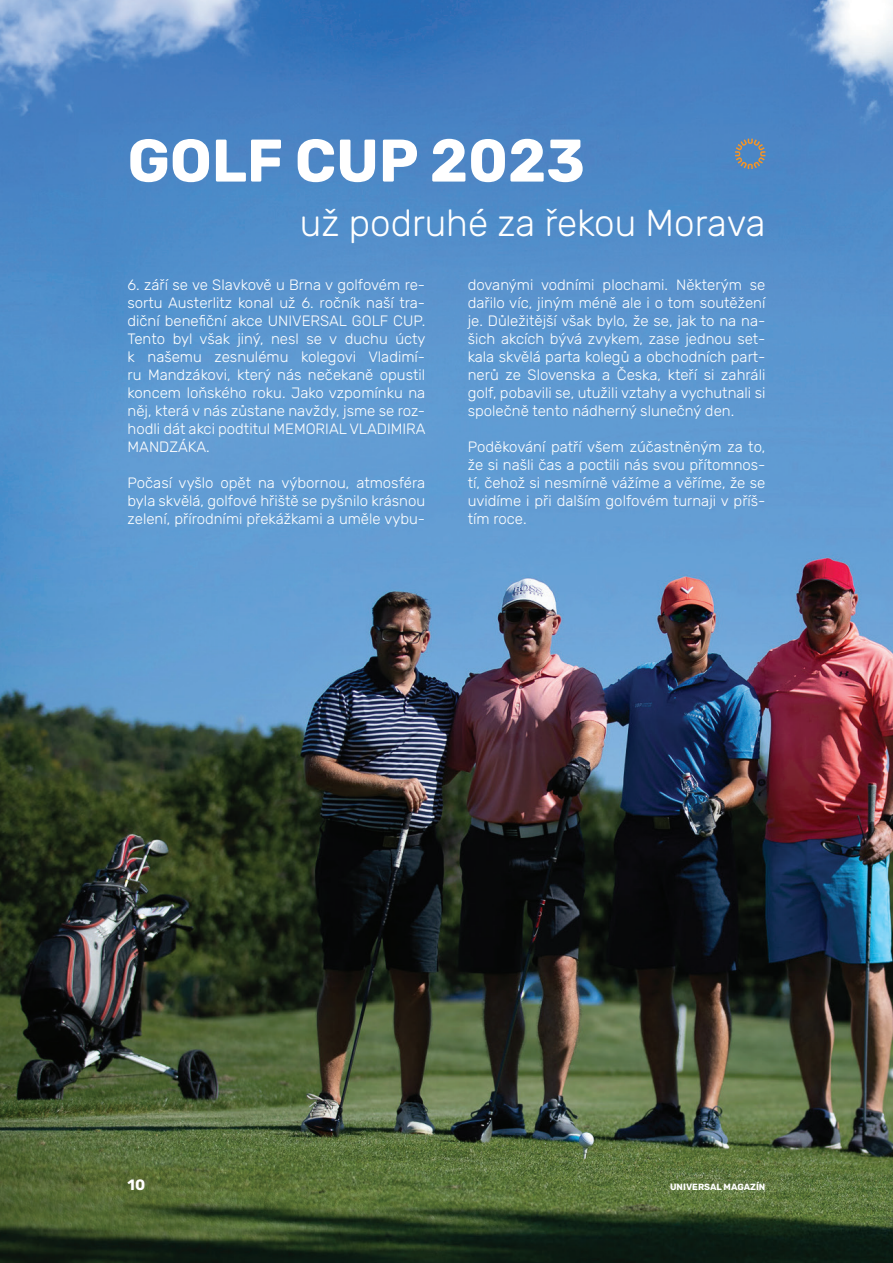
<style>
.page{position:relative;width:893px;height:1263px;background:#fff}
.page>*{position:absolute;margin:0;border:0;box-sizing:border-box;transform-origin:0 0}
.t1{font:700 60px "Rubik";color:#fff}
.t2{font:300 37.5px "Rubik";color:#fff}
.t3{font:300 15px/18px "Rubik";color:#fff;text-align:justify}
.t4{font:700 15px "Rubik";color:#fff}
.t5{font:700 9px "Rubik";color:#fff}
</style>
<div class="page">
<img style="left:0;top:0;width:893px;height:1263px">
<svg style="left:735px;top:139px;width:30px;height:30px"></svg>
<h1 class="t1" style="left:128px;top:127px;width:459px">GOLF CUP 2023</h1>
<h2 class="t2" style="left:300px;top:202px;width:467px">už podruhé za řekou Morava</h2>
<p class="t3" style="left:128px;top:276px;width:300px">6. září se ve Slavkově u Brna v golfovém re&shy;sortu Austerlitz konal už 6. ročník naší tra&shy;diční benefiční akce UNIVERSAL GOLF CUP.<br>Tento byl však jiný, nesl se v duchu úcty k našemu zesnulému kolegovi Vladimí&shy;ru Mandzákovi, který nás nečekaně opustil koncem loňského roku. Jako vzpomínku na něj, která v nás zůstane navždy, jsme se roz&shy;hodli dát akci podtitul MEMORIAL VLADIMIRA MANDZÁKA.</p>
<p class="t3" style="left:128px;top:474px;width:299px">Počasí vyšlo opět na výbornou, atmosféra byla skvělá, golfové hřiště se pyšnilo krásnou zelení, přírodními překážkami a uměle vybu-</p>
<p class="t3" style="left:468px;top:276px;width:299px">dovanými vodními plochami. Některým se dařilo víc, jiným méně ale i o tom soutěžení je. Důležitější však bylo, že se, jak to na na&shy;šich akcích bývá zvykem, zase jednou set&shy;kala skvělá parta kolegů a obchodních part&shy;nerů ze Slovenska a Česka, kteří si zahráli golf, pobavili se, utužili vztahy a vychutnali si společně tento nádherný slunečný den.</p>
<p class="t3" style="left:468px;top:438px;width:299px">Poděkování patří všem zúčastněným za to, že si našli čas a poctili nás svou přítomnos&shy;tí, čehož si nesmírně vážíme a věříme, že se uvidíme i při dalším golfovém turnaji v příš&shy;tím roce.</p>
<p class="t4" style="left:128px;top:1176px;width:19px">10</p>
<p class="t5" style="left:670px;top:1181px;width:97px">UNIVERSAL MAGAZÍN</p>
</div>
